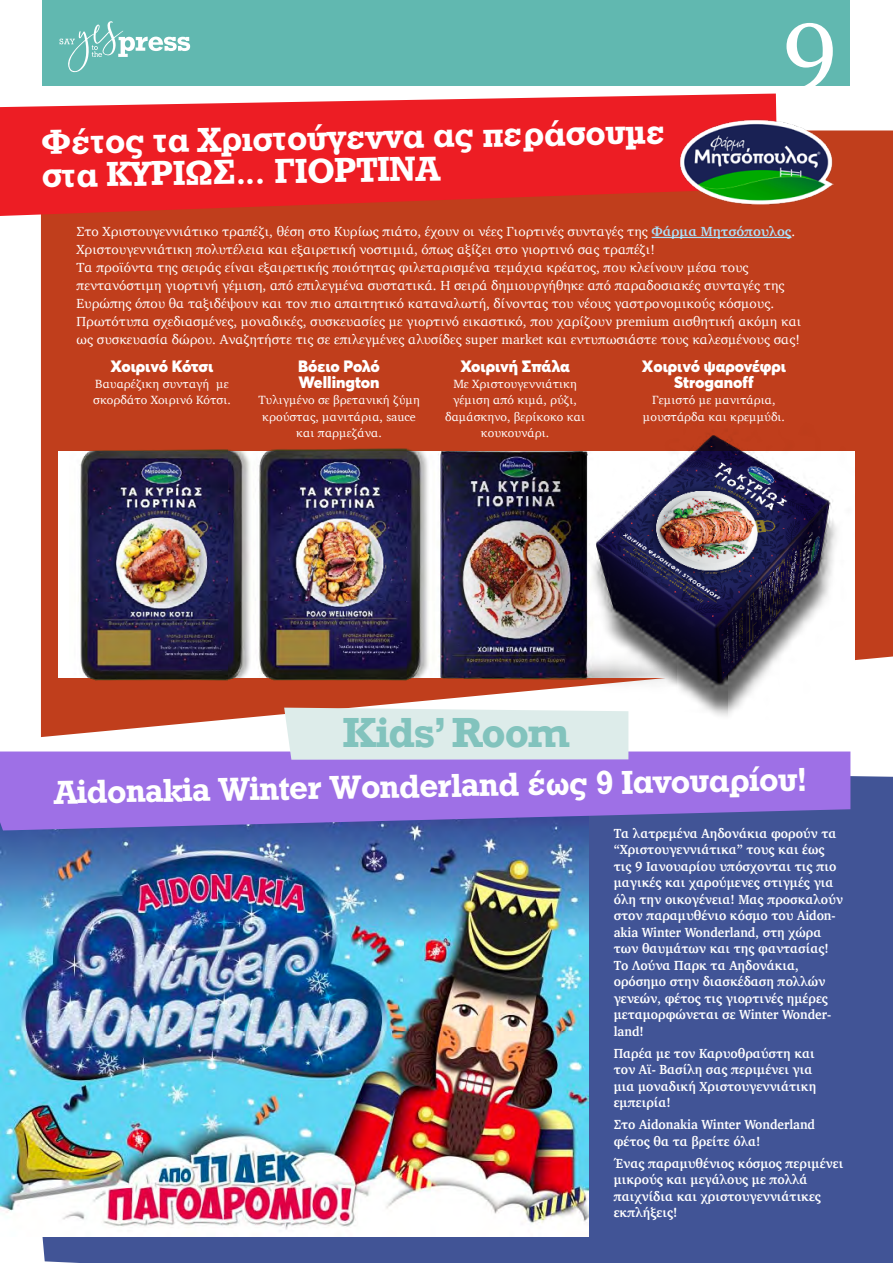
<style>
.page{position:relative;width:893px;height:1263px;background:#fff}
.page>*{position:absolute;margin:0;border:0;box-sizing:border-box;transform-origin:0 0}
.t1{font:97.5px "Georgia";color:#fff}
.t2{font:700 39.6px "Rockwell";letter-spacing:-.03em;color:#82c3bd}
.t3{font:36px/33px "UB Rockwell Bold";color:#fff}
.t4{font:34.5px "UB Rockwell Bold";color:#fff}
.t5{font:900 16.2px/16.2px "Averta";letter-spacing:-.005em;color:#fff}
.t6{font:13.5px/18px "Charter";color:#fff}
.t7{font:700 13.5px/16.5px "Charter";color:#fff;scale:.93 1}
.t8{font:12.15px/16.2px "Charter";color:#fff;text-align:center}
.s1{font-weight:700;color:#abe1fa}
</style>
<div class="page">
<div style="left:42px;top:763px;width:851px;height:500px;background:#415496"></div>
<img style="left:0;top:830px;width:589px;height:406px">
<div style="left:41px;top:130px;width:852px;height:607px;background:#c03e1c"></div>
<div style="left:43px;top:0;width:807px;height:85px;background:#61b8b0"></div>
<svg style="left:60px;top:21px;width:130px;height:51px"></svg>
<svg style="left:0;top:94px;width:777px;height:122px;background:#e92d2f"></svg>
<hr style="left:652px;top:237px;width:139px;height:1px;background:#abe1fa">
<img style="left:680px;top:120px;width:153px;height:84px">
<img style="left:69px;top:435px;width:189px;height:258px">
<img style="left:252px;top:435px;width:179px;height:253px">
<img style="left:431px;top:427px;width:144px;height:266px">
<img style="left:575px;top:417px;width:280px;height:303px">
<svg style="left:0;top:751px;width:850px;height:79px;background:#916cdb"></svg>
<div style="left:284px;top:708px;width:344px;height:52px;background:#ddecea"></div>
<h3 class="t3" style="left:41px;top:125px;width:626px;rotate:-1deg">Φέτος τα Χριστούγεννα ας περάσουμε στα ΚΥΡΙΩΣ… ΓΙΟΡΤΙΝΑ</h3>
<h1 class="t1" style="left:782px;top:-29px;width:57px">9</h1>
<p class="t6" style="left:77px;top:222px;width:726px">Στο Χριστουγεννιάτικο τραπέζι, θέση στο Κυρίως πιάτο, έχουν οι νέες Γιορτινές συνταγές της <span class="s1">Φάρμα Μητσόπουλος</span>.<br>Χριστουγεννιάτικη πολυτέλεια και εξαιρετική νοστιμιά, όπως αξίζει στο γιορτινό σας τραπέζι!<br>Τα προϊόντα της σειράς είναι εξαιρετικής ποιότητας φιλεταρισμένα τεμάχια κρέατος, που κλείνουν μέσα τους πεντανόστιμη γιορτινή γέμιση, από επιλεγμένα συστατικά. Η σειρά δημιουργήθηκε από παραδοσιακές συνταγές της Ευρώπης όπου θα ταξιδέψουν και τον πιο απαιτητικό καταναλωτή, δίνοντας του νέους γαστρονομικούς κόσμους.<br>Πρωτότυπα σχεδιασμένες, μοναδικές, συσκευασίες με γιορτινό εικαστικό, που χαρίζουν premium αισθητική ακόμη και ως συσκευασία δώρου. Αναζητήστε τις σε επιλεγμένες αλυσίδες super market και εντυπωσιάστε τους καλεσμένους σας!</p>
<p class="t5" style="left:111px;top:358px;width:104px">Χοιρινό Κότσι</p>
<p class="t8" style="left:93px;top:376px;width:139px;text-align:left">Βαυαρέζικη συνταγή με σκορδάτο Χοιρινό Κότσι.</p>
<p class="t5" style="left:298px;top:358px;width:83px">Βόειο Ρολό<br>Wellington</p>
<p class="t8" style="left:258px;top:392px;width:163px">Τυλιγμένο σε βρετανική ζύμη κρούστας, μανιτάρια, sauce και παρμεζάνα.</p>
<p class="t5" style="left:460px;top:358px;width:111px">Χοιρινή Σπάλα</p>
<p class="t8" style="left:445px;top:376px;width:142px">Με Χριστουγεννιάτικη γέμιση από κιμά, ρύζι, δαμάσκηνο, βερίκοκο και κουκουνάρι.</p>
<p class="t5" style="left:642px;top:358px;width:146px;text-align:center">Xοιρινό ψαρονέφρι<br>Stroganoff</p>
<p class="t8" style="left:643px;top:392px;width:144px">Γεμιστό με μανιτάρια, μουστάρδα και κρεμμύδι.</p>
<h2 class="t2" style="left:342px;top:707px;width:229px">Κids’ Room</h2>
<h3 class="t4" style="left:54px;top:772px;width:754px;rotate:-1deg">Aidonakia Winter Wonderland έως 9 Ιανουαρίου!</h3>
<p class="t7" style="left:614px;top:825px;width:248px">Τα λατρεμένα Αηδονάκια φορούν τα “Χριστουγεννιάτικα” τους και έως τις 9 Ιανουαρίου υπόσχονται τις πιο μαγικές και χαρούμενες στιγμές για όλη την οικογένεια! Μας προσκαλούν στον παραμυθένιο κόσμο του Aidon&shy;akia Winter Wonderland, στη χώρα των θαυμάτων και της φαντασίας!<br>Το Λούνα Παρκ τα Αηδονάκια, ορόσημο στην διασκέδαση πολλών γενεών, φέτος τις γιορτινές ημέρες μεταμορφώνεται σε Winter Wonder&shy;land!</p>
<p class="t7" style="left:614px;top:1045px;width:219px">Παρέα με τον Καρυοθραύστη και τον Αϊ- Βασίλη σας περιμένει για μια μοναδική Χριστουγεννιάτικη εμπειρία!</p>
<p class="t7" style="left:614px;top:1116px;width:218px">Στο Aidonakia Winter Wonderland φέτος θα τα βρείτε όλα!</p>
<p class="t7" style="left:614px;top:1155px;width:248px">Ένας παραμυθένιος κόσμος περιμένει μικρούς και μεγάλους με πολλά παιχνίδια και χριστουγεννιάτικες εκπλήξεις!</p>
</div>
